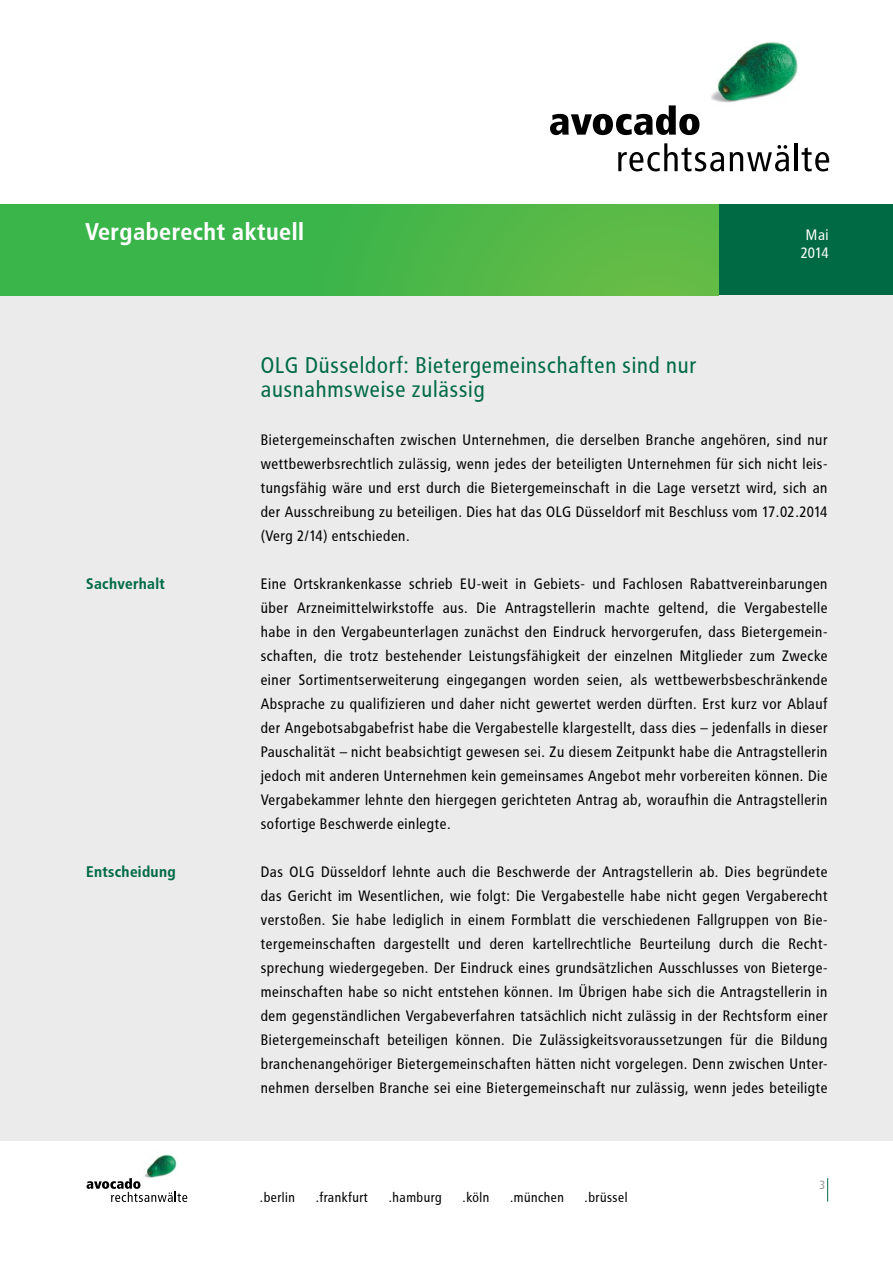
<style>
.page{position:relative;width:893px;height:1263px;background:#fff}
.page>*{position:absolute;margin:0;border:0;box-sizing:border-box;transform-origin:0 0}
.t1{font:700 24px "Avocado";color:#fff}
.t2{font:22.5px/24px "Avocado";color:#006a45}
.t3{font:700 15.3px "Avocado";color:#006a45}
.t4{font:15px/24px "Avocado";color:#000;text-align:justify}
.t5{font:15px/18px "Avocado";letter-spacing:-.04em;color:#fff;text-align:center}
.t6{font:13.5px "Avocado";color:#000}
.t7{font:12px "Avocado";color:#97999c}
</style>
<div class="page">
<img style="left:711px;top:42px;width:87px;height:61px">
<svg style="left:550px;top:105px;width:149px;height:30px"></svg>
<svg style="left:618px;top:143px;width:106px;height:28px"></svg>
<svg style="left:730px;top:145px;width:59px;height:26px"></svg>
<hr style="left:795px;top:143px;width:3px;height:28px;background:#000">
<svg style="left:802px;top:147px;width:27px;height:24px"></svg>
<div style="left:719px;top:204px;width:174px;height:92px;background:#006a45"></div>
<svg style="left:827px;top:1178px;width:1px;height:23px"></svg>
<div style="left:0;top:296px;width:893px;height:845px;background:#ebebec"></div>
<img style="left:144px;top:1154px;width:33px;height:24px">
<svg style="left:87px;top:1178px;width:100px;height:24px"></svg>
<div style="left:0;top:204px;width:719px;height:92px;background:linear-gradient(to right,#2eb34b,#61bb46)"></div>
<h1 class="t1" style="left:85px;top:218px;width:221px">Vergaberecht aktuell</h1>
<p class="t5" style="left:801px;top:226px;width:30px">Mai<br>2014</p>
<p class="t3" style="left:86px;top:574px;width:80px">Sachverhalt</p>
<p class="t3" style="left:86px;top:862px;width:91px">Entscheidung</p>
<h2 class="t2" style="left:261px;top:353px;width:438px">OLG Düsseldorf: Bietergemeinschaften sind nur ausnahmsweise zulässig</h2>
<p class="t4" style="left:261px;top:427px;width:569px">Bietergemeinschaften zwischen Unternehmen, die derselben Branche angehören, sind nur wettbewerbsrechtlich zulässig, wenn jedes der beteiligten Unternehmen für sich nicht leis&shy;tungsfähig wäre und erst durch die Bietergemeinschaft in die Lage versetzt wird, sich an der Ausschreibung zu beteiligen. Dies hat das OLG Düsseldorf mit Beschluss vom 17.02.2014 (Verg 2/14) entschieden.</p>
<p class="t4" style="left:261px;top:571px;width:569px">Eine Ortskrankenkasse schrieb EU-weit in Gebiets- und Fachlosen Rabattvereinbarungen über Arzneimittelwirkstoffe aus. Die Antragstellerin machte geltend, die Vergabestelle habe in den Vergabeunterlagen zunächst den Eindruck hervorgerufen, dass Bietergemein&shy;schaften, die trotz bestehender Leistungsfähigkeit der einzelnen Mitglieder zum Zwecke einer Sortimentserweiterung eingegangen worden seien, als wettbewerbsbeschränkende Absprache zu qualifizieren und daher nicht gewertet werden dürften. Erst kurz vor Ablauf der Angebotsabgabefrist habe die Vergabestelle klargestellt, dass dies – jedenfalls in dieser Pauschalität – nicht beabsichtigt gewesen sei. Zu diesem Zeitpunkt habe die Antragstellerin jedoch mit anderen Unternehmen kein gemeinsames Angebot mehr vorbereiten können. Die Vergabekammer lehnte den hiergegen gerichteten Antrag ab, woraufhin die Antragstellerin sofortige Beschwerde einlegte.</p>
<p class="t4" style="left:261px;top:859px;width:569px">Das OLG Düsseldorf lehnte auch die Beschwerde der Antragstellerin ab. Dies begründete das Gericht im Wesentlichen, wie folgt: Die Vergabestelle habe nicht gegen Vergaberecht verstoßen. Sie habe lediglich in einem Formblatt die verschiedenen Fallgruppen von Bie&shy;tergemeinschaften dargestellt und deren kartellrechtliche Beurteilung durch die Recht&shy;sprechung wiedergegeben. Der Eindruck eines grundsätzlichen Ausschlusses von Bieterge&shy;meinschaften habe so nicht entstehen können. Im Übrigen habe sich die Antragstellerin in dem gegenständlichen Vergabeverfahren tatsächlich nicht zulässig in der Rechtsform einer Bietergemeinschaft beteiligen können. Die Zulässigkeitsvoraussetzungen für die Bildung branchenangehöriger Bietergemeinschaften hätten nicht vorgelegen. Denn zwischen Unter&shy;nehmen derselben Branche sei eine Bietergemeinschaft nur zulässig, wenn jedes beteiligte</p>
<p class="t6" style="left:260px;top:1189px;width:37px">.berlin</p>
<p class="t6" style="left:316px;top:1189px;width:54px">.frankfurt</p>
<p class="t6" style="left:389px;top:1189px;width:55px">.hamburg</p>
<p class="t6" style="left:463px;top:1189px;width:29px">.köln</p>
<p class="t6" style="left:510px;top:1189px;width:56px">.münchen</p>
<p class="t6" style="left:585px;top:1189px;width:45px">.brüssel</p>
<p class="t7" style="left:819px;top:1178px;width:8px">3</p>
</div>
